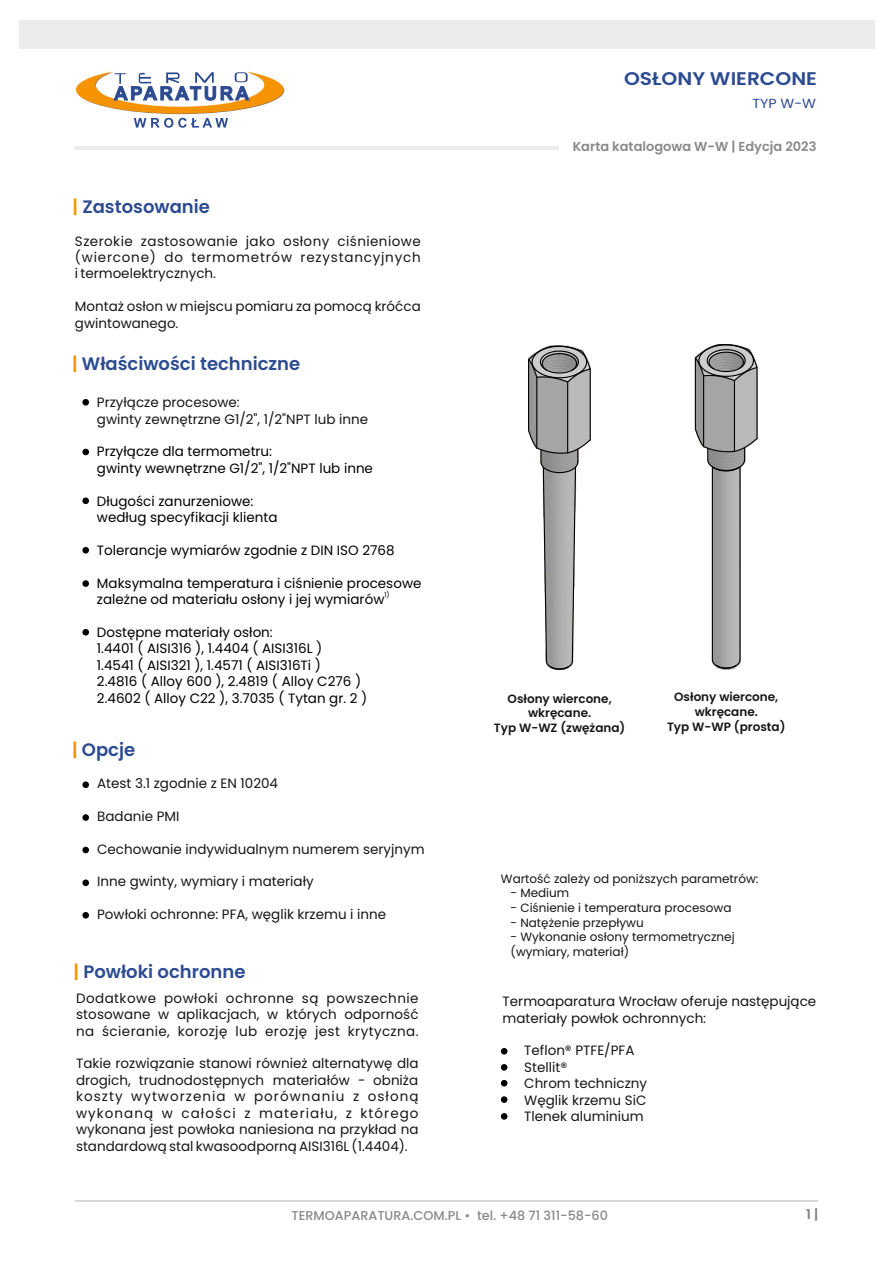
<style>
.page{position:relative;width:893px;height:1263px;background:#fff}
.page>*{position:absolute;margin:0;border:0;box-sizing:border-box;transform-origin:0 0}
.t1{font:600 18.3px "Poppins";color:#2c4b91;scale:1.1 1}
.t2{font:600 18px "Poppins";color:#2c4b91}
.t3{font:13.5px/16.4px "Poppins";color:#151616}
.t4{font:13.5px/16.4px "Poppins";color:#000}
.t5{font:600 13.5px "Poppins";color:#818281}
.t6{font:13.2px "Poppins";color:#2c4b91;scale:1.08 1}
.t7{font:600 13.05px "Poppins";color:#898989}
.t8{font:500 12.75px "Poppins";color:#898989}
.t9{font:12px/14.5px "Poppins";color:#151616}
.t10{font:600 12px/14.5px "Poppins";color:#151616;text-align:center}
.t11{font:6.75px "Poppins";color:#000}
.s1{color:#f59303}
</style>
<div class="page">
<img style="left:529px;top:384px;width:61px;height:45px">
<svg style="left:528px;top:345px;width:63px;height:39px;background:#999"></svg>
<hr style="left:536px;top:377px;width:1px;height:71px;background:#000">
<hr style="left:567px;top:382px;width:1px;height:71px;background:#000">
<hr style="left:528px;top:359px;width:1px;height:71px;background:#000">
<hr style="left:590px;top:369px;width:1px;height:71px;background:#000">
<svg style="left:528px;top:429px;width:63px;height:241px"></svg>
<img style="left:696px;top:382px;width:60px;height:277px">
<svg style="left:694px;top:344px;width:64px;height:38px;background:#9a9a9a"></svg>
<svg style="left:711px;top:659px;width:30px;height:10px"></svg>
<hr style="left:756px;top:367px;width:2px;height:71px;background:#000">
<hr style="left:734px;top:381px;width:1px;height:70px;background:#000">
<hr style="left:703px;top:376px;width:1px;height:71px;background:#000">
<hr style="left:695px;top:358px;width:1px;height:71px;background:#000">
<hr style="left:739px;top:467px;width:2px;height:193px;background:#000">
<hr style="left:712px;top:467px;width:1px;height:193px;background:#000">
<svg style="left:694px;top:427px;width:64px;height:45px"></svg>
<svg style="left:75px;top:71px;width:209px;height:57px"></svg>
<hr style="left:74px;top:146px;width:485px;height:3px;background:#ececec">
<div style="left:19px;top:20px;width:855px;height:29px;background:#ebecec"></div>
<hr style="left:75px;top:1200px;width:742px;height:2px;background:#d9d9da">
<svg style="left:501px;top:1048px;width:6px;height:6px"></svg>
<div style="left:501px;top:1064px;width:6px;height:7px;background:#000;border-radius:3px"></div>
<svg style="left:501px;top:1080px;width:6px;height:6px"></svg>
<div style="left:501px;top:1096px;width:6px;height:7px;background:#000;border-radius:3px"></div>
<div style="left:501px;top:1113px;width:6px;height:7px;background:#000;border-radius:3px"></div>
<div style="left:82px;top:814px;width:7px;height:7px;background:#000;border-radius:3px"></div>
<div style="left:82px;top:847px;width:7px;height:6px;background:#000;border-radius:3px"></div>
<div style="left:82px;top:781px;width:7px;height:7px;background:#000;border-radius:3px"></div>
<div style="left:82px;top:879px;width:7px;height:7px;background:#000;border-radius:3px"></div>
<div style="left:82px;top:912px;width:7px;height:6px;background:#000;border-radius:3px"></div>
<div style="left:82px;top:449px;width:7px;height:6px;background:#000;border-radius:3px"></div>
<div style="left:82px;top:399px;width:7px;height:7px;background:#000;border-radius:3px"></div>
<div style="left:82px;top:497px;width:7px;height:7px;background:#000;border-radius:3px"></div>
<div style="left:82px;top:547px;width:7px;height:6px;background:#000;border-radius:3px"></div>
<div style="left:82px;top:580px;width:7px;height:7px;background:#000;border-radius:3px"></div>
<div style="left:82px;top:629px;width:7px;height:6px;background:#000;border-radius:3px"></div>
<h1 class="t1" style="left:624px;top:65px;width:177px">OSŁONY WIERCONE</h1>
<p class="t6" style="left:753px;top:94px;width:60px">TYP W-W</p>
<h2 class="t2" style="left:73px;top:194px;width:139px"><span class="s1">|</span> Zastosowanie</h2>
<p class="t3" style="left:75px;top:233px;width:347px;text-align:justify">Szerokie zastosowanie jako osłony ciśnieniowe (wiercone) do termometrów rezystancyjnych i termoelektrycznych.</p>
<p class="t3" style="left:75px;top:298px;width:347px">Montaż osłon w miejscu pomiaru za pomocą króćca gwintowanego.</p>
<h2 class="t2" style="left:72px;top:351px;width:230px"><span class="s1">|</span> Właściwości techniczne</h2>
<p class="t3" style="left:97px;top:394px;width:273px">Przyłącze procesowe:<br>gwinty zewnętrzne G1/2", 1/2"NPT lub inne</p>
<p class="t4" style="left:97px;top:444px;width:278px">Przyłącze dla termometru:<br>gwinty wewnętrzne G1/2", 1/2"NPT lub inne</p>
<p class="t4" style="left:97px;top:493px;width:182px">Długości zanurzeniowe: według specyfikacji klienta</p>
<p class="t4" style="left:97px;top:542px;width:299px">Tolerancje wymiarów zgodnie z DIN ISO 2768</p>
<p class="t4" style="left:97px;top:575px;width:326px">Maksymalna temperatura i ciśnienie procesowe</p>
<p class="t11" style="left:384px;top:590px;width:7px">1)</p>
<p class="t4" style="left:97px;top:591px;width:289px">zależne od materiału osłony i jej wymiarów</p>
<p class="t4" style="left:97px;top:624px;width:272px">Dostępne materiały osłon:<br>1.4401 ( AISI316 ), 1.4404 ( AISI316L )<br>1.4541 ( AISI321 ), 1.4571 ( AISI316Ti )<br>2.4816 ( Alloy 600 ), 2.4819 ( Alloy C276 )<br>2.4602 ( Alloy C22 ), 3.7035 ( Tytan gr. 2 )</p>
<h2 class="t2" style="left:72px;top:737px;width:65px"><span class="s1">|</span> Opcje</h2>
<p class="t3" style="left:97px;top:775px;width:182px">Atest 3.1 zgodnie z EN 10204</p>
<p class="t3" style="left:97px;top:808px;width:84px">Badanie PMI</p>
<p class="t3" style="left:97px;top:841px;width:329px">Cechowanie indywidualnym numerem seryjnym</p>
<p class="t3" style="left:97px;top:873px;width:218px">Inne gwinty, wymiary i materiały</p>
<p class="t3" style="left:97px;top:906px;width:291px">Powłoki ochronne: PFA, węglik krzemu i inne</p>
<h2 class="t2" style="left:74px;top:959px;width:173px"><span class="s1">|</span> Powłoki ochronne</h2>
<p class="t3" style="left:76px;top:990px;width:344px;text-align:justify">Dodatkowe powłoki ochronne są powszechnie stosowane w aplikacjach, w których odporność na ścieranie, korozję lub erozję jest krytyczna.</p>
<p class="t3" style="left:76px;top:1055px;width:344px;text-align:justify">Takie rozwiązanie stanowi również alternatywę dla drogich, trudnodostępnych materiałów - obniża koszty wytworzenia w porównaniu z osłoną wykonaną w całości z materiału, z którego wykonana jest powłoka naniesiona na przykład na standardową stal kwasoodporną AISI316L (1.4404).</p>
<p class="t7" style="left:573px;top:138px;width:245px">Karta katalogowa W-W | Edycja 2023</p>
<p class="t10" style="left:494px;top:691px;width:133px">Osłony wiercone, wkręcane.<br>Typ W-WZ (zwężana)</p>
<p class="t10" style="left:667px;top:690px;width:120px">Osłony wiercone, wkręcane.<br>Typ W-WP (prosta)</p>
<p class="t9" style="left:501px;top:871px;width:259px">Wartość zależy od poniższych parametrów:</p>
<p class="t9" style="left:511px;top:886px;width:60px">- Medium</p>
<p class="t9" style="left:511px;top:900px;width:222px">- Ciśnienie i temperatura procesowa</p>
<p class="t9" style="left:511px;top:915px;width:135px">- Natężenie przepływu</p>
<p class="t9" style="left:511px;top:930px;width:226px">- Wykonanie osłony termometrycznej (wymiary, materiał)</p>
<p class="t3" style="left:503px;top:993px;width:315px">Termoaparatura Wrocław oferuje następujące materiały powłok ochronnych:</p>
<p class="t3" style="left:524px;top:1042px;width:124px">Teflon® PTFE/PFA<br>Stellit®<br>Chrom techniczny<br>Węglik krzemu SiC<br>Tlenek aluminium</p>
<p class="t8" style="left:291px;top:1207px;width:318px">TERMOAPARATURA.COM.PL • tel. +48 71 311-58-60</p>
<p class="t5" style="left:806px;top:1205px;width:14px">1 |</p>
</div>
